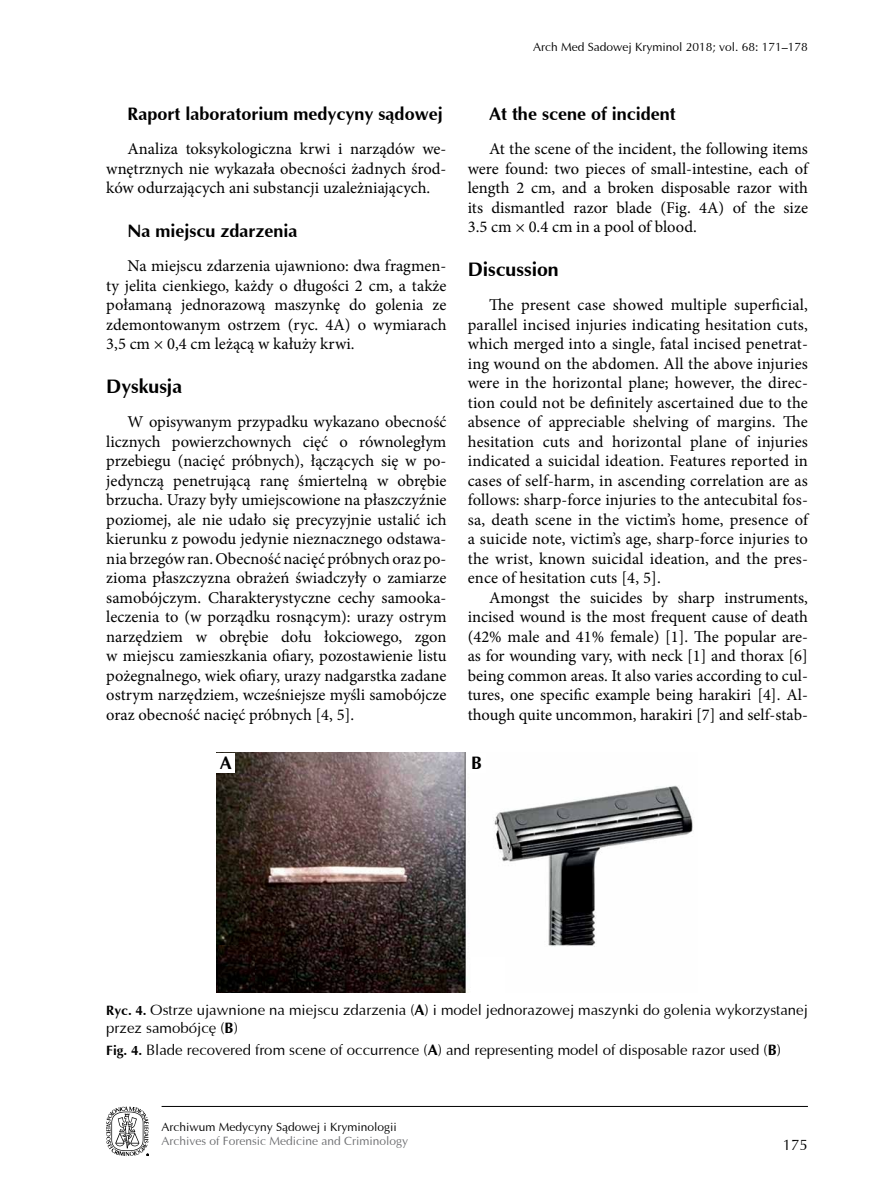
<style>
.page{position:relative;width:893px;height:1191px;background:#fff}
.page>*{position:absolute;margin:0;border:0;box-sizing:border-box;transform-origin:0 0}
.t1{font:700 19.5px "Ottawa";color:#000}
.t2{font:700 18px "Ottawa";color:#000}
.t3{font:16.5px/19.5px "Minion Pro";color:#000;text-align:justify}
.t4{font:15px/18px "Ottawa";color:#000}
.t5{font:12px "Ottawa";color:#000}
.t6{font:12px "Ottawa";color:#6d6e71}
.s1{font-weight:700;font-size:13.5px}
.s2{font-weight:700}
</style>
<div class="page">
<hr style="left:162px;top:1106px;width:646px;height:1px;background:#000">
<svg style="left:106px;top:1106px;width:43px;height:50px"></svg>
<img style="left:217px;top:753px;width:476px;height:239px">
<img style="left:218px;top:945px;width:37px;height:46px">
<div style="left:472px;top:957px;width:33px;height:35px;background:#fff"></div>
<div style="left:468px;top:753px;width:18px;height:19px;background:#fff"></div>
<div style="left:217px;top:753px;width:18px;height:19px;background:#fff"></div>
<p class="t2" style="left:128px;top:102px;width:317px">Raport laboratorium medycyny sądowej</p>
<p class="t3" style="left:106px;top:139px;width:342px;text-indent:21px">Analiza toksykologiczna krwi i narządów we&shy;wnętrznych nie wykazała obecności żadnych środ&shy;ków odurzających ani substancji uzależniających.</p>
<p class="t2" style="left:128px;top:219px;width:171px">Na miejscu zdarzenia</p>
<p class="t3" style="left:106px;top:256px;width:342px;text-indent:21px">Na miejscu zdarzenia ujawniono: dwa fragmen&shy;ty jelita cienkiego, każdy o długości 2 cm, a także połamaną jednorazową maszynkę do golenia ze zdemontowanym ostrzem (ryc. 4A) o wymiarach 3,5 cm × 0,4 cm leżącą w kałuży krwi.</p>
<p class="t1" style="left:106px;top:374px;width:77px">Dyskusja</p>
<p class="t3" style="left:106px;top:412px;width:342px;text-indent:21px">W opisywanym przypadku wykazano obecność licznych powierzchownych cięć o równoległym przebiegu (nacięć próbnych), łączących się w po&shy;jedynczą penetrującą ranę śmiertelną w obrębie brzucha. Urazy były umiejscowione na płaszczyźnie poziomej, ale nie udało się precyzyjnie ustalić ich kierunku z powodu jedynie nieznacznego odstawa&shy;nia brzegów ran. Obecność nacięć próbnych oraz po&shy;zioma płaszczyzna obrażeń świadczyły o zamiarze samobójczym. Charakterystyczne cechy samooka&shy;leczenia to (w porządku rosnącym): urazy ostrym narzędziem w obrębie dołu łokciowego, zgon w miejscu zamieszkania ofiary, pozostawienie listu pożegnalnego, wiek ofiary, urazy nadgarstka zadane ostrym narzędziem, wcześniejsze myśli samobójcze oraz obecność nacięć próbnych [4, 5].</p>
<p class="t5" style="left:533px;top:40px;width:276px">Arch Med Sadowej Kryminol 2018; vol. 68: 171–178</p>
<p class="t2" style="left:489px;top:102px;width:188px">At the scene of incident</p>
<p class="t3" style="left:468px;top:139px;width:342px;text-indent:21px">At the scene of the incident, the following items were found: two pieces of small-intestine, each of length 2 cm, and a broken disposable razor with its dismantled razor blade (Fig. 4A) of the size 3.5 cm × 0.4 cm in a pool of blood.</p>
<p class="t1" style="left:468px;top:257px;width:93px">Discussion</p>
<p class="t3" style="left:468px;top:295px;width:342px;text-indent:21px">The present case showed multiple superficial, parallel incised injuries indicating hesitation cuts, which merged into a single, fatal incised penetrat&shy;ing wound on the abdomen. All the above injuries were in the horizontal plane; however, the direc&shy;tion could not be definitely ascertained due to the absence of appreciable shelving of margins. The hesitation cuts and horizontal plane of injuries indicated a suicidal ideation. Features reported in cases of self-harm, in ascending correlation are as follows: sharp-force injuries to the antecubital fos&shy;sa, death scene in the victim’s home, presence of a suicide note, victim’s age, sharp-force injuries to the wrist, known suicidal ideation, and the pres&shy;ence of hesitation cuts [4, 5].</p>
<p class="t3" style="left:468px;top:588px;width:342px;text-indent:21px">Amongst the suicides by sharp instruments, incised wound is the most frequent cause of death (42% male and 41% female) [1]. The popular are&shy;as for wounding vary, with neck [1] and thorax [6] being common areas. It also varies according to cul&shy;tures, one specific example being harakiri [4]. Al&shy;though quite uncommon, harakiri [7] and self-stab-</p>
<p class="t2" style="left:220px;top:751px;width:14px">A</p>
<p class="t2" style="left:471px;top:751px;width:12px">B</p>
<p class="t4" style="left:106px;top:1000px;width:703px"><span class="s1">Ryc. 4.</span> Ostrze ujawnione na miejscu zdarzenia (<span class="s2">A</span>) i model jednorazowej maszynki do golenia wykorzystanej przez samobójcę (<span class="s2">B</span>)</p>
<p class="t4" style="left:106px;top:1040px;width:676px"><span class="s1">Fig. 4.</span> Blade recovered from scene of occurrence (<span class="s2">A</span>) and representing model of disposable razor used (<span class="s2">B</span>)</p>
<p class="t5" style="left:162px;top:1119px;width:237px">Archiwum Medycyny Sądowej i Kryminologii</p>
<p class="t6" style="left:162px;top:1134px;width:248px">Archives of Forensic Medicine and Criminology</p>
<p class="t4" style="left:783px;top:1136px;width:27px">175</p>
</div>
